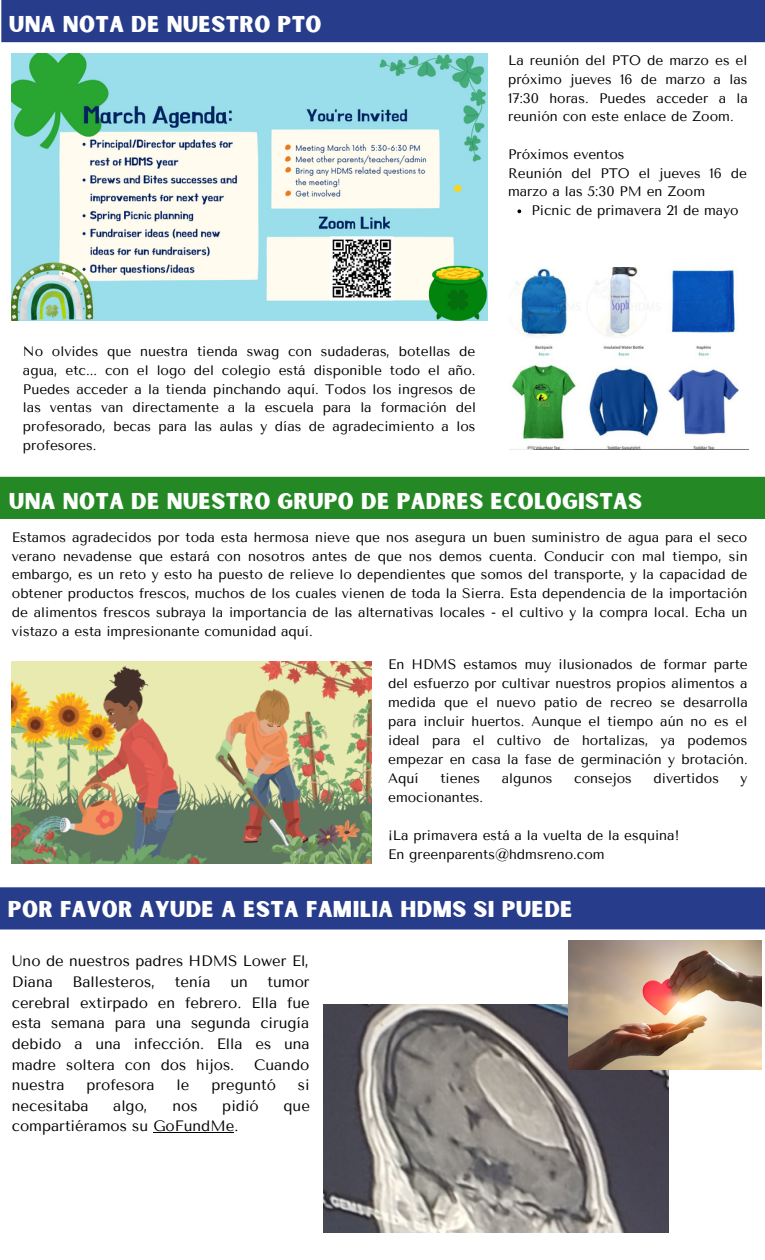
<style>
.page{position:relative;width:765px;height:1260px;background:#fff}
.page>*{position:absolute;margin:0;border:0;box-sizing:border-box;transform-origin:0 0}
.t1{font:21.88px "Sunborn Sans One";letter-spacing:.015em;color:#fff}
.t2{font:15px/20.6px "Tenor Sans";color:#000}
.t3{font:13.75px/18.8px "Tenor Sans";color:#000;text-align:justify}
</style>
<div class="page">
<div style="left:1px;top:0;width:764px;height:42px;background:#273d8b"></div>
<div style="left:0;top:477px;width:765px;height:42px;background:#248925"></div>
<img style="left:509px;top:268px;width:239px;height:182px">
<img style="left:12px;top:53px;width:475px;height:268px">
<img style="left:12px;top:662px;width:360px;height:201px">
<div style="left:0;top:887px;width:765px;height:42px;background:#273d8b"></div>
<img style="left:324px;top:1005px;width:345px;height:228px">
<img style="left:568px;top:941px;width:193px;height:128px">
<svg style="left:517px;top:209px;width:4px;height:4px"></svg>
<hr style="left:153px;top:1132px;width:81px;height:1px;background:#000">
<h1 class="t1" style="left:9px;top:10px;width:314px">UNA NOTA DE NUESTRO PTO</h1>
<p class="t3" style="left:508px;top:51px;width:241px">La reunión del PTO de marzo es el próximo jueves 16 de marzo a las 17:30 horas. Puedes acceder a la reunión con este enlace de Zoom.</p>
<p class="t3" style="left:508px;top:145px;width:241px;text-align:left">Próximos eventos<br>Reunión del PTO el jueves 16 de marzo a las 5:30 PM en Zoom</p>
<p class="t3" style="left:531px;top:201px;width:209px">Picnic de primavera 21 de mayo</p>
<p class="t3" style="left:23px;top:342px;width:454px">No olvides que nuestra tienda swag con sudaderas, botellas de agua, etc... con el logo del colegio está disponible todo el año.<br>Puedes acceder a la tienda pinchando aquí. Todos los ingresos de las ventas van directamente a la escuela para la formación del profesorado, becas para las aulas y días de agradecimiento a los profesores.</p>
<h1 class="t1" style="left:9px;top:487px;width:634px">UNA NOTA DE NUESTRO GRUPO DE PADRES ECOLOGISTAS</h1>
<p class="t3" style="left:12px;top:528px;width:737px">Estamos agradecidos por toda esta hermosa nieve que nos asegura un buen suministro de agua para el seco verano nevadense que estará con nosotros antes de que nos demos cuenta. Conducir con mal tiempo, sin embargo, es un reto y esto ha puesto de relieve lo dependientes que somos del transporte, y la capacidad de obtener productos frescos, muchos de los cuales vienen de toda la Sierra. Esta dependencia de la importación de alimentos frescos subraya la importancia de las alternativas locales - el cultivo y la compra local. Echa un vistazo a esta impresionante comunidad aquí.</p>
<p class="t3" style="left:388px;top:655px;width:361px">En HDMS estamos muy ilusionados de formar parte del esfuerzo por cultivar nuestros propios alimentos a medida que el nuevo patio de recreo se desarrolla para incluir huertos. Aunque el tiempo aún no es el ideal para el cultivo de hortalizas, ya podemos empezar en casa la fase de germinación y brotación.<br>Aquí</p>
<p class="t3" style="left:440px;top:769px;width:41px">tienes</p>
<p class="t3" style="left:502px;top:769px;width:52px">algunos</p>
<p class="t3" style="left:574px;top:769px;width:59px">consejos</p>
<p class="t3" style="left:653px;top:769px;width:67px">divertidos</p>
<p class="t3" style="left:741px;top:769px;width:8px">y</p>
<p class="t3" style="left:388px;top:788px;width:97px">emocionantes.</p>
<p class="t3" style="left:388px;top:826px;width:293px">¡La primavera está a la vuelta de la esquina!<br>En greenparents@hdmsreno.com</p>
<h1 class="t1" style="left:8px;top:895px;width:566px">POR FAVOR AYUDE A ESTA FAMILIA HDMS SI PUEDE</h1>
<p class="t2" style="left:12px;top:951px;width:299px">Uno de nuestros padres HDMS Lower El,<br>Diana</p>
<p class="t2" style="left:73px;top:972px;width:84px">Ballesteros,</p>
<p class="t2" style="left:175px;top:972px;width:37px">tenía</p>
<p class="t2" style="left:230px;top:972px;width:19px">un</p>
<p class="t2" style="left:12px;top:972px;width:299px;text-align:justify;text-indent:256px">tumor cerebral extirpado en febrero. Ella fue esta semana para una segunda cirugía debido a una infección. Ella es una madre soltera con dos hijos.</p>
<p class="t2" style="left:254px;top:1054px;width:57px">Cuando</p>
<p class="t2" style="left:12px;top:1075px;width:54px">nuestra</p>
<p class="t2" style="left:86px;top:1075px;width:70px">profesora</p>
<p class="t2" style="left:177px;top:1075px;width:14px">le</p>
<p class="t2" style="left:211px;top:1075px;width:66px">preguntó</p>
<p class="t2" style="left:298px;top:1075px;width:13px">si</p>
<p class="t2" style="left:12px;top:1095px;width:78px">necesitaba</p>
<p class="t2" style="left:113px;top:1095px;width:36px">algo,</p>
<p class="t2" style="left:172px;top:1095px;width:27px">nos</p>
<p class="t2" style="left:222px;top:1095px;width:38px">pidió</p>
<p class="t2" style="left:284px;top:1095px;width:28px">que</p>
<p class="t2" style="left:12px;top:1116px;width:228px">compartiéramos su GoFundMe.</p>
</div>
